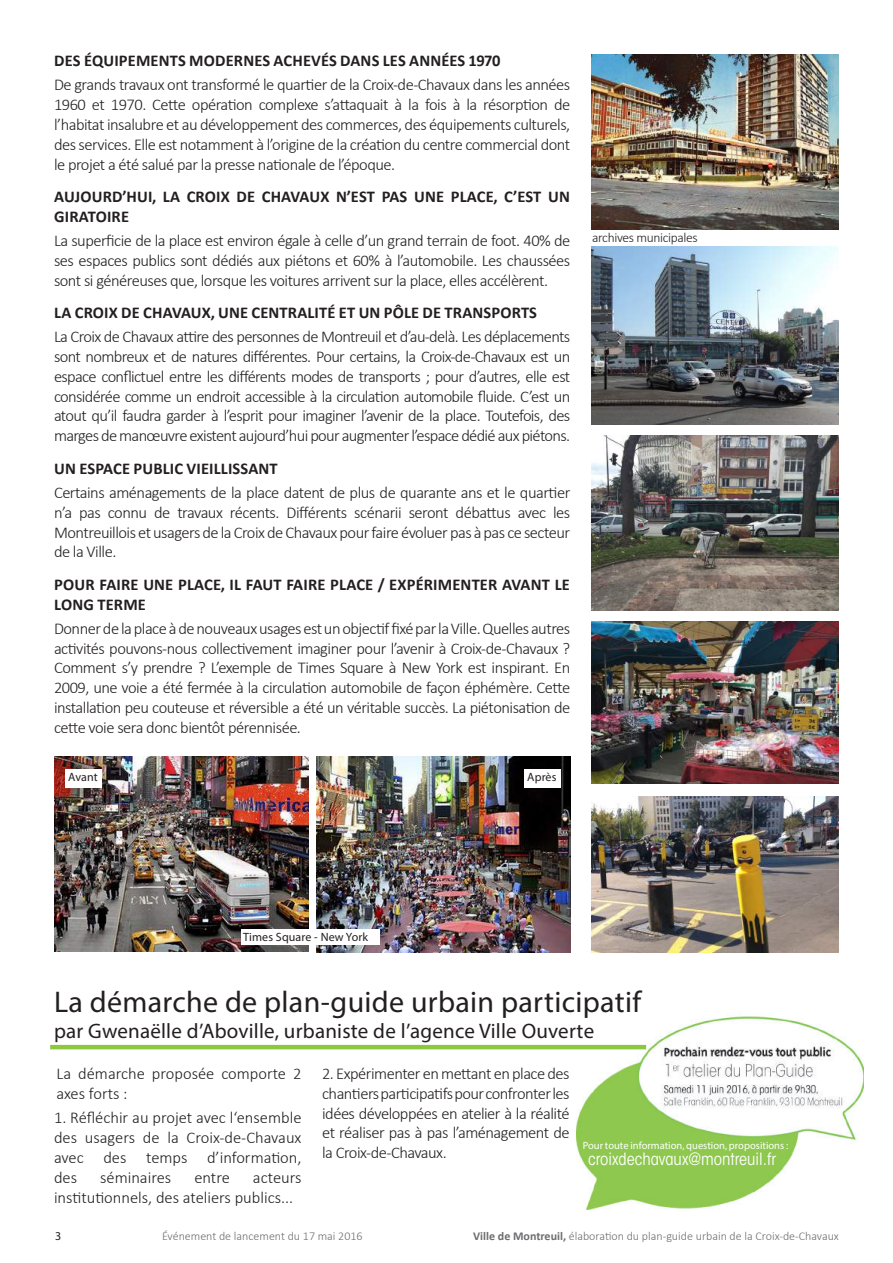
<style>
.page{position:relative;width:893px;height:1263px;background:#fff}
.page>*{position:absolute;margin:0;border:0;box-sizing:border-box;transform-origin:0 0}
.t1{font:30px "Myriad Pro";letter-spacing:.01em;color:#231f20}
.t2{font:21px "Myriad Pro";letter-spacing:.01em;color:#231f20}
.t3{font:condensed 16.8px "ITC Avant Garde Std";color:#fff}
.t4{font:300 16.5px/19.8px "Calibri";letter-spacing:-.03em;color:#231f20;text-align:justify}
.t5{font:700 16.5px/19.8px "Calibri";letter-spacing:.01em;color:#231f20}
.t6{font:300 16.5px/19.8px "Calibri";color:#231f20}
.t7{font:300 13.5px "Calibri";letter-spacing:-.025em;color:#231f20}
.t8{font:300 12px "Calibri";color:#6c6d70}
.t9{font:12px "Myriad Pro";letter-spacing:.01em;color:#231f20}
.t10{font:10.5px "Myriad Pro";color:#fff}
.s1{font-weight:700}
</style>
<div class="page">
<img style="left:576px;top:1016px;width:288px;height:193px">
<hr style="left:50px;top:1045px;width:596px;height:4px;background:#8dc641">
<img style="left:591px;top:54px;width:248px;height:176px">
<img style="left:591px;top:246px;width:248px;height:179px">
<img style="left:591px;top:435px;width:248px;height:176px">
<img style="left:591px;top:621px;width:248px;height:162px">
<img style="left:54px;top:756px;width:255px;height:195px">
<img style="left:316px;top:756px;width:254px;height:196px">
<img style="left:591px;top:797px;width:248px;height:155px">
<div style="left:241px;top:930px;width:138px;height:15px;background:#fff"></div>
<div style="left:525px;top:770px;width:36px;height:18px;background:#fff"></div>
<div style="left:66px;top:770px;width:36px;height:18px;background:#fff"></div>
<p class="t5" style="left:54px;top:50px;width:448px">DES ÉQUIPEMENTS MODERNES ACHEVÉS DANS LES ANNÉES 1970</p>
<p class="t4" style="left:54px;top:75px;width:518px">De grands travaux ont transformé le quartier de la Croix-de-Chavaux dans les années 1960 et 1970. Cette opération complexe s’attaquait à la fois à la résorption de l’habitat insalubre et au développement des commerces, des équipements culturels, des services. Elle est notamment à l’origine de la création du centre commercial dont le projet a été salué par la presse nationale de l’époque.</p>
<p class="t5" style="left:54px;top:186px;width:517px">AUJOURD’HUI, LA CROIX DE CHAVAUX N’EST PAS UNE PLACE, C’EST UN<br>GIRATOIRE</p>
<p class="t4" style="left:54px;top:230px;width:518px">La superficie de la place est environ égale à celle d’un grand terrain de foot. 40% de ses espaces publics sont dédiés aux piétons et 60% à l’automobile. Les chaussées sont si généreuses que, lorsque les voitures arrivent sur la place, elles accélèrent.</p>
<p class="t5" style="left:54px;top:302px;width:484px">LA CROIX DE CHAVAUX, UNE CENTRALITÉ ET UN PÔLE DE TRANSPORTS</p>
<p class="t4" style="left:54px;top:327px;width:518px">La Croix de Chavaux attire des personnes de Montreuil et d’au-delà. Les déplacements sont nombreux et de natures différentes. Pour certains, la Croix-de-Chavaux est un espace conflictuel entre les différents modes de transports ; pour d’autres, elle est considérée comme un endroit accessible à la circulation automobile fluide. C’est un atout qu’il faudra garder à l’esprit pour imaginer l’avenir de la place. Toutefois, des marges de manœuvre existent aujourd’hui pour augmenter l’espace dédié aux piétons.</p>
<p class="t5" style="left:54px;top:458px;width:225px">UN ESPACE PUBLIC VIEILLISSANT</p>
<p class="t4" style="left:54px;top:482px;width:518px">Certains aménagements de la place datent de plus de quarante ans et le quartier n’a pas connu de travaux récents. Différents scénarii seront débattus avec les Montreuillois et usagers de la Croix de Chavaux pour faire évoluer pas à pas ce secteur de la Ville.</p>
<p class="t5" style="left:54px;top:574px;width:517px">POUR FAIRE UNE PLACE, IL FAUT FAIRE PLACE / EXPÉRIMENTER AVANT LE<br>LONG TERME</p>
<p class="t4" style="left:54px;top:618px;width:518px">Donner de la place à de nouveaux usages est un objectif fixé par la Ville. Quelles autres activités pouvons-nous collectivement imaginer pour l’avenir à Croix-de-Chavaux ?<br>Comment s’y prendre ? L’exemple de Times Square à New York est inspirant. En 2009, une voie a été fermée à la circulation automobile de façon éphémère. Cette installation peu couteuse et réversible a été un véritable succès. La piétonisation de cette voie sera donc bientôt pérennisée.</p>
<p class="t9" style="left:68px;top:769px;width:31px">Avant</p>
<p class="t9" style="left:527px;top:769px;width:31px">Après</p>
<p class="t7" style="left:592px;top:229px;width:107px">archives municipales</p>
<p class="t9" style="left:243px;top:929px;width:126px">Times Square - New York</p>
<h1 class="t1" style="left:54px;top:984px;width:589px">La démarche de plan-guide urbain participatif</h1>
<p class="t2" style="left:54px;top:1017px;width:542px">par Gwenaëlle d’Aboville, urbaniste de l’agence Ville Ouverte</p>
<p class="t6" style="left:57px;top:1063px;width:246px">La démarche proposée comporte 2 axes forts :</p>
<p class="t4" style="left:54px;top:1108px;width:249px">1. Réfléchir au projet avec l‘ensemble des usagers de la Croix-de-Chavaux avec des temps d’information, des</p>
<p class="t6" style="left:100px;top:1167px;width:73px">séminaires</p>
<p class="t4" style="left:194px;top:1167px;width:37px">entre</p>
<p class="t6" style="left:54px;top:1167px;width:249px;text-indent:199px">acteurs institutionnels, des ateliers publics...</p>
<p class="t4" style="left:322px;top:1063px;width:249px">2. Expérimenter en mettant en place des chantiers participatifs pour confronter les idées développées en atelier à la réalité et réaliser pas à pas l’aménagement de la Croix-de-Chavaux.</p>
<p class="t10" style="left:583px;top:1138px;width:207px">Pour toute information, question, propositions :</p>
<p class="t3" style="left:588px;top:1148px;width:189px">croixdechavaux@montreuil.fr</p>
<p class="t9" style="left:55px;top:1228px;width:8px">3</p>
<p class="t8" style="left:162px;top:1229px;width:202px">Événement de lancement du 17 mai 2016</p>
<p class="t8" style="left:473px;top:1229px;width:367px"><span class="s1">Ville de Montreuil,</span> élaboration du plan-guide urbain de la Croix-de-Chavaux</p>
</div>
